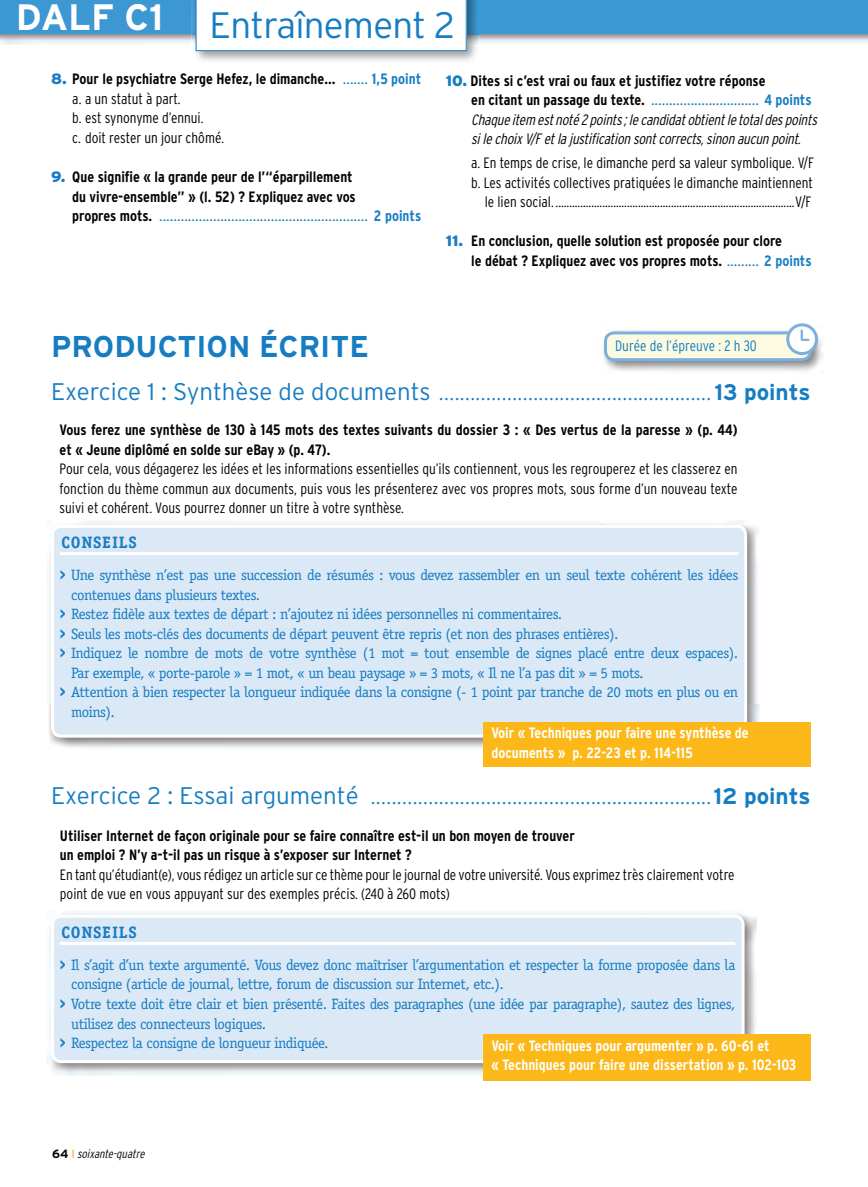
<style>
.page{position:relative;width:868px;height:1187px;background:#fff}
.page>*{position:absolute;margin:0;border:0;box-sizing:border-box;transform-origin:0 0}
.t1{font:300 36.75px "Interstate";letter-spacing:-.02em;color:#177dc2}
.t2{font:700 36.75px "Interstate";color:#fff}
.t3{font:700 30px "Interstate";color:#177dc2}
.t4{font:300 condensed 22.5px "Interstate";color:#177dc2}
.t5{font:700 16.5px "Officina Serif";letter-spacing:.05em;color:#177dc2}
.t6{font:15px "Officina Serif";letter-spacing:-.03em;color:#177dc2}
.t7{font:300 condensed 15px/19.5px "Interstate";color:#040503}
.t8{font:700 condensed 15px/19.5px "Interstate";color:#040503}
.t9{font:italic 300 condensed 15px/19.5px "Interstate";letter-spacing:-.015em;color:#040503}
.t10{font:700 condensed 15px/19.5px "Interstate";color:#fff}
.t11{font:300 condensed 15px "Interstate";color:#177dc2}
.t12{font:italic 300 condensed 12px "Interstate";color:#040503}
.s1{font-weight:900;font-stretch:normal;color:#177dc2}
.s2{font-weight:700}
.s3{font-stretch:normal;color:#177dc2}
.s4{font-weight:700;color:#177dc2}
.s5{font-weight:300;font-stretch:normal;color:#177dc2}
.s6{color:#177dc2}
.s7{font-weight:900;font-style:normal;font-stretch:normal;color:#177dc2}
.s8{font-weight:700;font-style:normal}
.s9{font-style:normal;font-stretch:normal;color:#177dc2}
.s10{font-weight:700;font-style:normal;color:#177dc2}
.s11{font-stretch:normal;font-size:24px}
.s12{font-weight:700;font-stretch:normal}
.s13{font-family:"Interstate";font-weight:700}
.s14{font-weight:700;font-style:normal;font-stretch:normal}
.s15{font-weight:700;font-style:normal;font-stretch:normal;color:#fbb818}
</style>
<div class="page">
<svg style="left:0;top:0;width:867px;height:51px"></svg>
<img style="left:48px;top:521px;width:711px;height:228px">
<div style="left:53px;top:526px;width:692px;height:210px;background:#dbe8f6;border-radius:9px"></div>
<hr style="left:60px;top:552px;width:678px;height:3px;background:#fff">
<div style="left:51px;top:525px;width:696px;height:212px;border:3px solid #fff;border-radius:9px"></div>
<img style="left:47px;top:911px;width:709px;height:164px">
<img style="left:631px;top:912px;width:24px;height:2px">
<div style="left:53px;top:916px;width:690px;height:145px;background:#dbe8f6;border-radius:9px"></div>
<hr style="left:60px;top:941px;width:675px;height:3px;background:#fff">
<div style="left:51px;top:914px;width:693px;height:148px;border:3px solid #fff;border-radius:9px"></div>
<div style="left:483px;top:722px;width:327px;height:44px;background:#fbb818"></div>
<div style="left:483px;top:1034px;width:327px;height:47px;background:#fbb818"></div>
<img style="left:603px;top:327px;width:220px;height:45px">
<div style="left:605px;top:333px;width:205px;height:26px;background:#fcfbe1;border-radius:9px"></div>
<div style="left:604px;top:331px;width:207px;height:30px;border:3px solid #7aafde;border-radius:9px"></div>
<svg style="left:787px;top:325px;width:29px;height:28px"></svg>
<div style="left:786px;top:323px;width:31px;height:32px;border:3px solid #7aafde;border-radius:50%"></div>
<svg style="left:799px;top:328px;width:11px;height:14px"></svg>
<h1 class="t2" style="left:16px;top:3px;width:149px">DALF C1</h1>
<h1 class="t1" style="left:210px;top:12px;width:247px">Entraînement 2</h1>
<p class="t7" style="left:72px;top:71px;width:350px;text-indent:-21px"><span class="s1">8.</span> <span class="s2">Pour le psychiatre Serge Hefez, le dimanche…</span> <span class="s3">.......</span> <span class="s4">1,5 point </span>a. a un statut à part.<br>b. est synonyme d’ennui.<br>c. doit rester un jour chômé.</p>
<p class="t8" style="left:72px;top:168px;width:350px;text-indent:-21px"><span class="s1">9.</span> Que signifie « la grande peur de l’“éparpillement<br>du vivre-ensemble” » (l. 52) ? Expliquez avec vos<br>propres mots. <span class="s5">..........................................................</span> <span class="s6">2 points</span></p>
<h2 class="t3" style="left:51px;top:335px;width:319px">PRODUCTION ÉCRITE</h2>
<p class="t9" style="left:471px;top:72px;width:347px;text-indent:-26px"><span class="s7">10.</span> <span class="s8">Dites si c’est vrai ou faux et justifiez votre réponse<br>en citant un passage du texte.</span> <span class="s9">..............................</span> <span class="s10">4 points </span>Chaque item est noté 2 points ; le candidat obtient le total des points si le choix V/F et la justification sont corrects, sinon aucun point.</p>
<p class="t7" style="left:471px;top:154px;width:344px;text-align:right">a. En temps de crise, le dimanche perd sa valeur symbolique. V/F b. Les activités collectives pratiquées le dimanche maintiennent le lien social. .......................................................................................V/F</p>
<p class="t8" style="left:471px;top:232px;width:342px;text-indent:-26px"><span class="s1">11.</span> En conclusion, quelle solution est proposée pour clore<br>le débat ? Expliquez avec vos propres mots. <span class="s5">.........</span> <span class="s6">2 points</span></p>
<p class="t11" style="left:615px;top:340px;width:143px">Durée de l’épreuve : 2 h 30</p>
<h3 class="t4" style="left:51px;top:384px;width:761px"><span class="s11">Exercice 1 : Synthèse de documents</span> ....................................................<span class="s12">13 points</span></h3>
<p class="t8" style="left:60px;top:421px;width:679px">Vous ferez une synthèse de 130 à 145 mots des textes suivants du dossier 3 : « Des vertus de la paresse » (p. 44) et « Jeune diplômé en solde sur eBay » (p. 47).</p>
<p class="t7" style="left:60px;top:460px;width:679px;text-align:justify">Pour cela, vous dégagerez les idées et les informations essentielles qu’ils contiennent, vous les regrouperez et les classerez en fonction du thème commun aux documents, puis vous les présenterez avec vos propres mots, sous forme d’un nouveau texte suivi et cohérent. Vous pourrez donner un titre à votre synthèse.</p>
<p class="t5" style="left:61px;top:536px;width:77px">CONSEILS</p>
<p class="t6" style="left:60px;top:569px;width:680px"><span class="s13">&gt;</span> Une synthèse n’est pas une succession de résumés : vous devez rassembler en un seul texte cohérent les idées</p>
<p class="t6" style="left:71px;top:589px;width:191px">contenues dans plusieurs textes.</p>
<p class="t6" style="left:60px;top:608px;width:504px"><span class="s13">&gt;</span> Restez fidèle aux textes de départ : n’ajoutez ni idées personnelles ni commentaires.</p>
<p class="t6" style="left:60px;top:628px;width:560px"><span class="s13">&gt;</span> Seuls les mots-clés des documents de départ peuvent être repris (et non des phrases entières).</p>
<p class="t6" style="left:60px;top:647px;width:680px"><span class="s13">&gt;</span> Indiquez le nombre de mots de votre synthèse (1 mot = tout ensemble de signes placé entre deux espaces).</p>
<p class="t6" style="left:71px;top:667px;width:574px">Par exemple, « porte-parole » = 1 mot, « un beau paysage » = 3 mots, « Il ne l’a pas dit » = 5 mots.</p>
<p class="t6" style="left:60px;top:686px;width:680px"><span class="s13">&gt;</span> Attention à bien respecter la longueur indiquée dans la consigne (- 1 point par tranche de 20 mots en plus ou en</p>
<p class="t6" style="left:71px;top:706px;width:45px">moins).</p>
<p class="t10" style="left:491px;top:724px;width:259px">Voir « Techniques pour faire une synthèse de documents » p. 22-23 et p. 114-115</p>
<h3 class="t4" style="left:51px;top:788px;width:761px"><span class="s11">Exercice 2 : Essai argumenté</span> .................................................................<span class="s12">12 points</span></h3>
<p class="t8" style="left:60px;top:826px;width:516px">Utiliser Internet de façon originale pour se faire connaître est-il un bon moyen de trouver un emploi ? N’y a-t-il pas un risque à s’exposer sur Internet ?</p>
<p class="t7" style="left:60px;top:865px;width:676px">En tant qu’étudiant(e), vous rédigez un article sur ce thème pour le journal de votre université. Vous exprimez très clairement votre point de vue en vous appuyant sur des exemples précis. (240 à 260 mots)</p>
<p class="t5" style="left:61px;top:925px;width:77px">CONSEILS</p>
<p class="t6" style="left:60px;top:959px;width:677px"><span class="s13">&gt;</span> Il s’agit d’un texte argumenté. Vous devez donc maîtriser l’argumentation et respecter la forme proposée dans la</p>
<p class="t6" style="left:71px;top:978px;width:434px">consigne (article de journal, lettre, forum de discussion sur Internet, etc.).</p>
<p class="t6" style="left:60px;top:998px;width:677px"><span class="s13">&gt;</span> Votre texte doit être clair et bien présenté. Faites des paragraphes (une idée par paragraphe), sautez des lignes,</p>
<p class="t6" style="left:71px;top:1017px;width:196px">utilisez des connecteurs logiques.</p>
<p class="t6" style="left:60px;top:1037px;width:270px"><span class="s13">&gt;</span> Respectez la consigne de longueur indiquée.</p>
<p class="t10" style="left:491px;top:1036px;width:306px">Voir « Techniques pour argumenter » p. 60-61 et<br>« Techniques pour faire une dissertation » p. 102-103</p>
<p class="t12" style="left:52px;top:1148px;width:94px"><span class="s14">64</span> <span class="s15">I</span> soixante-quatre</p>
</div>
